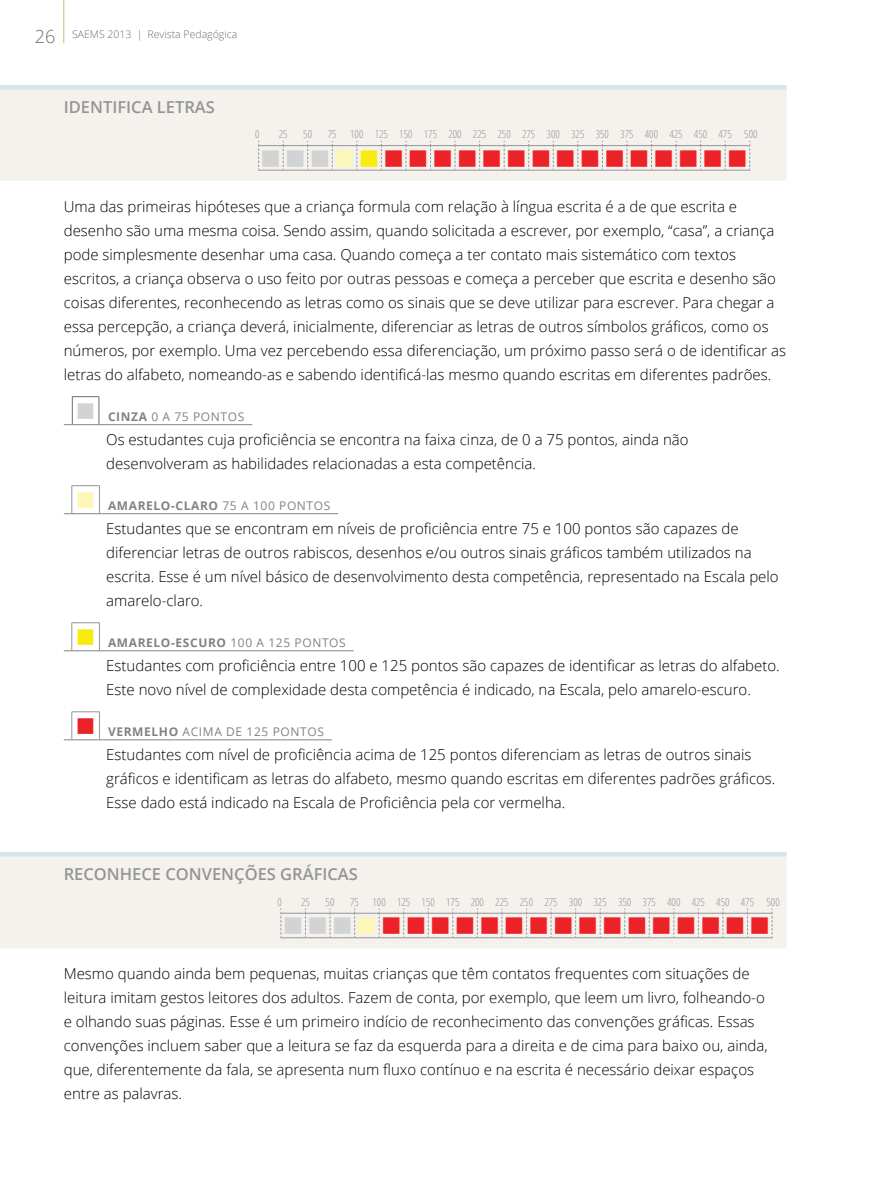
<style>
.page{position:relative;width:893px;height:1191px;background:#fff}
.page>*{position:absolute;margin:0;border:0;box-sizing:border-box;transform-origin:0 0}
.t1{font:28.35px "Wingdings";color:#d1d3d4}
.t2{font:600 16.5px "Open Sans";color:#939598}
.t3{font:300 15px/24px "Open Sans";color:#000}
.t4{font:700 12px "Open Sans";letter-spacing:.05em;color:#808285}
.t5{font:12px "Open Sans";letter-spacing:.05em;color:#808285}
.t6{font:300 condensed 10.95px "Open Sans";color:#939598}
.t7{font:300 10.5px "Open Sans";color:#6d6e71}
.s1{font-size:18px}
.s2{color:#fcf6b8}
.s3{color:#f7ec0f}
.s4{color:#eb2227}
.s5{color:#d1d3d4}
.s6{font-weight:700}
.s7{font-weight:400}
</style>
<div class="page">
<hr style="left:64px;top:424px;width:188px;height:1px;background:#808285">
<hr style="left:64px;top:513px;width:274px;height:1px;background:#808285">
<hr style="left:64px;top:650px;width:290px;height:1px;background:#808285">
<hr style="left:64px;top:739px;width:268px;height:1px;background:#808285">
<div style="left:0;top:90px;width:787px;height:91px;background:#f5f2ed"></div>
<div style="left:0;top:85px;width:787px;height:5px;background:#d7e4ed"></div>
<svg style="left:258px;top:141px;width:492px;height:30px;background:#ece9e5"></svg>
<svg style="left:72px;top:396px;width:28px;height:28px"></svg>
<svg style="left:72px;top:485px;width:28px;height:28px"></svg>
<svg style="left:72px;top:622px;width:28px;height:28px"></svg>
<svg style="left:72px;top:711px;width:28px;height:28px"></svg>
<div style="left:0;top:856px;width:787px;height:92px;background:#f5f2ed"></div>
<hr style="left:0;top:852px;width:787px;height:4px;background:#d7e4ed">
<svg style="left:281px;top:908px;width:492px;height:30px;background:#edeae6"></svg>
<hr style="left:63px;top:0;width:1px;height:43px;background:#a2d06d">
<p class="t7" style="left:35px;top:27px;width:204px"><span class="s1">26</span> SAEMS 2013 | Revista Pedagógica</p>
<p class="t2" style="left:64px;top:95px;width:153px">IDENTIFICA LETRAS</p>
<p class="t6" style="left:255px;top:127px;width:6px">0</p>
<p class="t6" style="left:279px;top:127px;width:10px">25</p>
<p class="t6" style="left:303px;top:127px;width:10px">50</p>
<p class="t6" style="left:328px;top:127px;width:431px">75 100 125 150 175 200 225 250 275 300 325 350 375 400 425 450 475 500</p>
<h1 class="t1" style="left:260px;top:143px;width:489px">■■■<span class="s2">■</span><span class="s3">■</span><span class="s4">■■■■■■■■■■■■■■■</span></h1>
<p class="t3" style="left:64px;top:194px;width:724px">Uma das primeiras hipóteses que a criança formula com relação à língua escrita é a de que escrita e desenho são uma mesma coisa. Sendo assim, quando solicitada a escrever, por exemplo, “casa”, a criança pode simplesmente desenhar uma casa. Quando começa a ter contato mais sistemático com textos escritos, a criança observa o uso feito por outras pessoas e começa a perceber que escrita e desenho são coisas diferentes, reconhecendo as letras como os sinais que se deve utilizar para escrever. Para chegar a essa percepção, a criança deverá, inicialmente, diferenciar as letras de outros símbolos gráficos, como os números, por exemplo. Uma vez percebendo essa diferenciação, um próximo passo será o de identificar as letras do alfabeto, nomeando-as e sabendo identificá-las mesmo quando escritas em diferentes padrões.</p>
<p class="t5" style="left:76px;top:408px;width:170px"><span class="s5">■</span> <span class="s6">CINZA</span> 0 A 75 PONTOS</p>
<p class="t3" style="left:106px;top:427px;width:584px">Os estudantes cuja proficiência se encontra na faixa cinza, de 0 a 75 pontos, ainda não desenvolveram as habilidades relacionadas a esta competência.</p>
<p class="t4" style="left:76px;top:497px;width:256px"><span class="s2">■</span> AMARELO-CLARO <span class="s7">75 A 100 PONTOS</span></p>
<p class="t3" style="left:106px;top:516px;width:674px">Estudantes que se encontram em níveis de proficiência entre 75 e 100 pontos são capazes de diferenciar letras de outros rabiscos, desenhos e/ou outros sinais gráficos também utilizados na escrita. Esse é um nível básico de desenvolvimento desta competência, representado na Escala pelo amarelo-claro.</p>
<p class="t4" style="left:76px;top:634px;width:272px"><span class="s3">■</span> AMARELO-ESCURO <span class="s7">100 A 125 PONTOS</span></p>
<p class="t3" style="left:106px;top:653px;width:675px">Estudantes com proficiência entre 100 e 125 pontos são capazes de identificar as letras do alfabeto.<br>Este novo nível de complexidade desta competência é indicado, na Escala, pelo amarelo-escuro.</p>
<p class="t5" style="left:76px;top:723px;width:250px"><span class="s4">■</span> <span class="s6">VERMELHO</span> ACIMA DE 125 PONTOS</p>
<p class="t3" style="left:106px;top:742px;width:671px">Estudantes com nível de proficiência acima de 125 pontos diferenciam as letras de outros sinais gráficos e identificam as letras do alfabeto, mesmo quando escritas em diferentes padrões gráficos.<br>Esse dado está indicado na Escala de Proficiência pela cor vermelha.</p>
<p class="t2" style="left:64px;top:862px;width:296px">RECONHECE CONVENÇÕES GRÁFICAS</p>
<p class="t6" style="left:277px;top:894px;width:6px">0</p>
<p class="t6" style="left:301px;top:894px;width:10px">25</p>
<p class="t6" style="left:326px;top:894px;width:10px">50</p>
<p class="t6" style="left:350px;top:894px;width:431px">75 100 125 150 175 200 225 250 275 300 325 350 375 400 425 450 475 500</p>
<h1 class="t1" style="left:283px;top:911px;width:489px">■■■<span class="s2">■</span><span class="s4">■■■■■■■■■■■■■■■■</span></h1>
<p class="t3" style="left:64px;top:961px;width:705px">Mesmo quando ainda bem pequenas, muitas crianças que têm contatos frequentes com situações de leitura imitam gestos leitores dos adultos. Fazem de conta, por exemplo, que leem um livro, folheando-o e olhando suas páginas. Esse é um primeiro indício de reconhecimento das convenções gráficas. Essas convenções incluem saber que a leitura se faz da esquerda para a direita e de cima para baixo ou, ainda, que, diferentemente da fala, se apresenta num fluxo contínuo e na escrita é necessário deixar espaços entre as palavras.</p>
</div>
